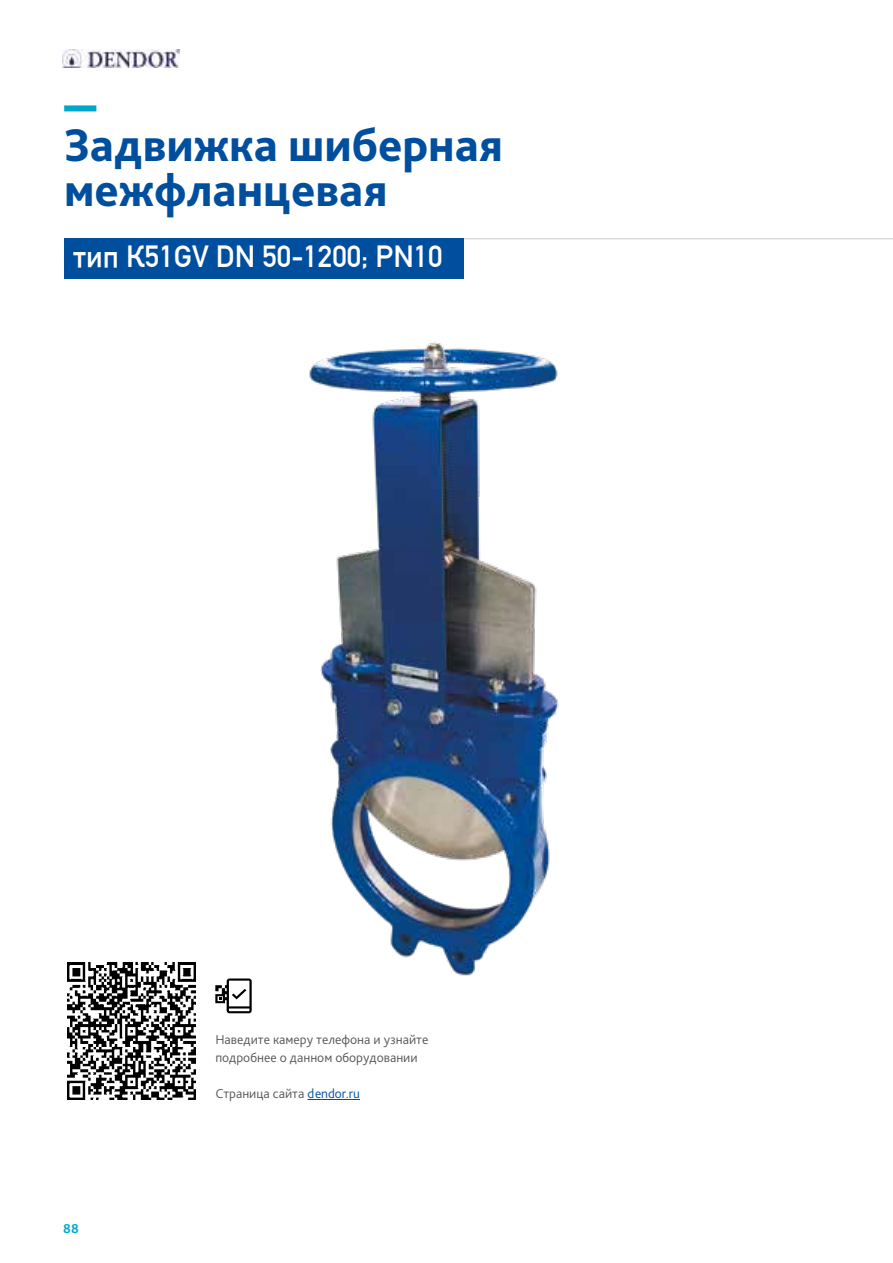
<style>
.page{position:relative;width:893px;height:1263px;background:#fff}
.page>*{position:absolute;margin:0;border:0;box-sizing:border-box;transform-origin:0 0}
.t1{font:800 48px/45px "Bliss Pro";color:#004f9f}
.t2{font:700 30px "DIN Alternate";color:#fff}
.t3{font:300 13.5px/18px "Bliss Pro";color:#575756}
.t4{font:700 13.5px "Bliss Pro";color:#00a7cc}
.s1{color:#004f9f}
</style>
<div class="page">
<img style="left:62px;top:50px;width:118px;height:17px">
<img style="left:195px;top:342px;width:364px;height:640px">
<hr style="left:64px;top:238px;width:829px;height:1px;background:#d0d0d0">
<div style="left:64px;top:105px;width:32px;height:6px;background:#00a7cc"></div>
<hr style="left:308px;top:1099px;width:52px;height:1px;background:#004f9f">
<div style="left:64px;top:238px;width:399px;height:40px;background:#004f9f"></div>
<svg style="left:215px;top:978px;width:37px;height:35px"></svg>
<img style="left:67px;top:962px;width:128px;height:138px">
<h1 class="t1" style="left:64px;top:121px;width:440px">Задвижка шиберная межфланцевая</h1>
<h2 class="t2" style="left:73px;top:234px;width:371px">тип К51GV DN 50-1200; PN10</h2>
<p class="t4" style="left:63px;top:1220px;width:17px">88</p>
<p class="t3" style="left:215px;top:1030px;width:215px">Наведите камеру телефона и узнайте подробнее о данном оборудовании</p>
<p class="t3" style="left:215px;top:1084px;width:146px">Страница сайта <span class="s1">dendor.ru</span></p>
</div>
